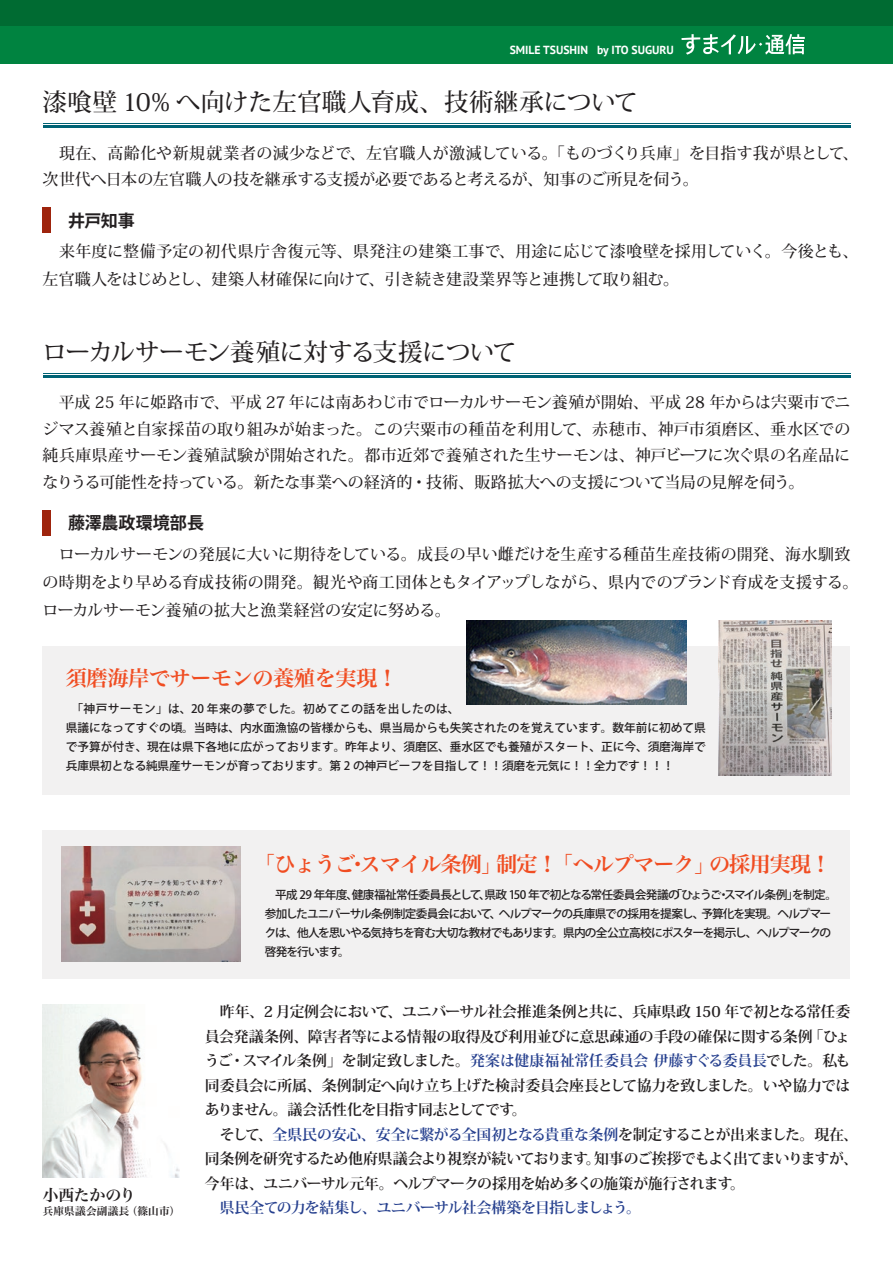
<style>
.page{position:relative;width:893px;height:1263px;background:#fff}
.page>*{position:absolute;margin:0;border:0;box-sizing:border-box;transform-origin:0 0}
.t1{font:500 24.45px "Koz Min Pr 6 N";letter-spacing:-.015em;color:#231f20}
.t2{font:21.3px "Hiragino Serif Pr 6 N W6";letter-spacing:-.05em;color:#f04d22}
.t3{font:21.3px "Hiragino Serif Pr 6 N W6";letter-spacing:-.025em;color:#f04d22}
.t4{font:700 16.95px "Koz Go Pr 6 N";letter-spacing:-.005em;color:#231f20}
.t5{font:500 15.9px/26.5px "Koz Min Pro";letter-spacing:-.005em;color:#231f20}
.t6{font:15.9px "Hira Min Pro N W6";letter-spacing:-.025em;color:#231f20}
.t7{font:700 14.85px/24.5px "Koz Min Pro";letter-spacing:-.035em;color:#231f20}
.t8{font:700 14.85px/24.5px "Koz Min Pro";letter-spacing:-.055em;color:#231f20}
.t9{font:700 14.85px "Koz Min Pro";letter-spacing:-.05em;color:#253f8e}
.t10{font:500 11.7px/19.2px "Koz Go Pr 6 N";letter-spacing:-.02em;color:#231f20}
.t11{font:500 11.7px/19.2px "Koz Go Pr 6 N";letter-spacing:-.085em;color:#231f20}
.t12{font:500 11.7px "Koz Go Pr 6 N";letter-spacing:-.07em;color:#231f20}
.t13{font:500 11.7px "Koz Go Pr 6 N";letter-spacing:-.06em;color:#231f20}
.t14{font:500 11.7px "Koz Go Pr 6 N";letter-spacing:-.075em;color:#231f20}
.t15{font:700 11.7px "PT Sans";color:#fff}
.t16{font:500 11.7px "Koz Go Pr 6 N";letter-spacing:-.1em;color:#231f20}
.t17{font:500 11.7px "Koz Go Pr 6 N";letter-spacing:-.08em;color:#231f20}
.t18{font:10.65px "Hira Min Pro N W6";letter-spacing:.02em;color:#231f20}
.s1{color:#253f8e}
</style>
<div class="page">
<div style="left:0;top:0;width:893px;height:64px;background:#008340"></div>
<div style="left:0;top:0;width:893px;height:26px;background:#006b32"></div>
<svg style="left:681px;top:34px;width:124px;height:21px"></svg>
<hr style="left:43px;top:123px;width:808px;height:1px;background:#006375">
<hr style="left:43px;top:125px;width:808px;height:3px;background:#006375">
<hr style="left:43px;top:373px;width:808px;height:1px;background:#006375">
<hr style="left:43px;top:375px;width:808px;height:3px;background:#006375">
<div style="left:43px;top:510px;width:8px;height:26px;background:#9e240d"></div>
<div style="left:43px;top:207px;width:8px;height:26px;background:#9e240d"></div>
<div style="left:43px;top:646px;width:807px;height:148px;background:#f2f1f1"></div>
<img style="left:719px;top:620px;width:112px;height:155px">
<img style="left:466px;top:620px;width:221px;height:84px">
<div style="left:43px;top:830px;width:807px;height:149px;background:#f2f1f1"></div>
<img style="left:62px;top:846px;width:178px;height:115px">
<img style="left:43px;top:1004px;width:137px;height:174px">
<p class="t15" style="left:510px;top:42px;width:80px">SMILE TSUSHIN</p>
<h1 class="t1" style="left:43px;top:88px;width:597px">漆喰壁 10% へ向けた左官職人育成、技術継承について</h1>
<p class="t15" style="left:597px;top:42px;width:78px">by ITO SUGURU</p>
<p class="t5" style="left:43px;top:139px;width:817px">　現在、高齢化や新規就業者の減少などで、左官職人が激減している。「ものづくり兵庫」を目指す我が県として、次世代へ日本の左官職人の技を継承する支援が必要であると考えるが、知事のご所見を伺う。</p>
<p class="t4" style="left:51px;top:211px;width:85px">　井戸知事</p>
<p class="t5" style="left:43px;top:237px;width:817px;line-height:27.6px">　来年度に整備予定の初代県庁舎復元等、県発注の建築工事で、用途に応じて漆喰壁を採用していく。今後とも、左官職人をはじめとし、建築人材確保に向けて、引き続き建設業界等と連携して取り組む。</p>
<h1 class="t1" style="left:43px;top:338px;width:476px">ローカルサーモン養殖に対する支援について</h1>
<p class="t5" style="left:43px;top:388px;width:809px;text-align:justify">　平成 25 年に姫路市で、平成 27 年には南あわじ市でローカルサーモン養殖が開始、平成 28 年からは宍粟市でニジマス養殖と自家採苗の取り組みが始まった。この宍粟市の種苗を利用して、赤穂市、神戸市須磨区、垂水区での純兵庫県産サーモン養殖試験が開始された。都市近郊で養殖された生サーモンは、神戸ビーフに次ぐ県の名産品になりうる可能性を持っている。新たな事業への経済的・技術、販路拡大への支援について当局の見解を伺う。</p>
<p class="t4" style="left:51px;top:513px;width:154px">　藤澤農政環境部長</p>
<p class="t5" style="left:43px;top:540px;width:817px;line-height:27.6px">　ローカルサーモンの発展に大いに期待をしている。成長の早い雌だけを生産する種苗生産技術の開発、海水馴致の時期をより早める育成技術の開発。観光や商工団体ともタイアップしながら、県内でのブランド育成を支援する。ローカルサーモン養殖の拡大と漁業経営の安定に努める。</p>
<h2 class="t3" style="left:66px;top:659px;width:334px">須磨海岸でサーモンの養殖を実現!</h2>
<p class="t10" style="left:66px;top:699px;width:642px">　「神戸サーモン」は、20 年来の夢でした。初めてこの話を出したのは、<br>県議になってすぐの頃。当時は、内水面漁協の皆様からも、県当局からも失笑されたのを覚えています。数年前に初めて県で予算が付き、現在は県下各地に広がっております。昨年より、須磨区、垂水区でも養殖がスタート、正に今、須磨海岸で兵庫県初となる純県産サーモンが育っております。第 2 の神戸ビーフを目指して！！須磨を元気に！！全力です!!!</p>
<h2 class="t2" style="left:254px;top:845px;width:250px">「ひょうごスマイル条例」</h2>
<h2 class="t2" style="left:347px;top:845px;width:23px">・</h2>
<h2 class="t2" style="left:496px;top:845px;width:220px">制定！ 「ヘルプマーク」</h2>
<h2 class="t2" style="left:709px;top:845px;width:124px">の採用実現!</h2>
<p class="t16" style="left:670px;top:888px;width:168px">「ひょうごスマイル条例を制定。</p>
<p class="t13" style="left:265px;top:888px;width:417px">　平成 29 年年度健康福祉常任委員長として県政 150 年で初となる常任委員会発議の</p>
<p class="t10" style="left:479px;top:885px;width:13px">、</p>
<p class="t10" style="left:787px;top:885px;width:13px">」</p>
<p class="t10" style="left:718px;top:885px;width:13px">・</p>
<p class="t10" style="left:346px;top:885px;width:13px">、</p>
<p class="t12" style="left:499px;top:907px;width:207px">ヘルプマークの兵庫県での採用を提案し、</p>
<p class="t11" style="left:702px;top:904px;width:131px">予算化を実現。ヘルプマー</p>
<p class="t12" style="left:265px;top:907px;width:229px">参加したユニバーサル条例制定委員会において</p>
<p class="t10" style="left:490px;top:904px;width:13px">、</p>
<p class="t14" style="left:552px;top:926px;width:281px">。県内の全公立高校にポスターを掲示し、ヘルプマークの</p>
<p class="t11" style="left:338px;top:923px;width:218px;text-indent:-74px">クは、他人を思いやる気持ちを育む大切な教材でもあります。</p>
<p class="t17" style="left:265px;top:945px;width:78px">啓発を行います</p>
<p class="t7" style="left:388px;top:999px;width:464px">、ユニバーサル社会推進条例と共に、兵庫県政 150 年で初となる常任委</p>
<p class="t7" style="left:205px;top:999px;width:186px">　昨年、2 月定例会において</p>
<p class="t7" style="left:242px;top:1023px;width:610px;text-indent:-37px">員会発議条例、障害者等による情報の取得及び利用並びに意思疎通の手段の確保に関する条例<br>スマイル条例」を制定致しました。<span class="s1">発案は健康福祉常任委員会伊藤すぐる委員長</span>でした。私も</p>
<p class="t7" style="left:809px;top:1023px;width:43px">「ひょ</p>
<p class="t7" style="left:205px;top:1048px;width:29px">うご</p>
<p class="t7" style="left:205px;top:1072px;width:647px">同委員会に所属、条例制定へ向け立ち上げた検討委員会座長として協力を致しました。いや協力では</p>
<p class="t7" style="left:512px;top:1097px;width:16px">。</p>
<p class="t7" style="left:230px;top:1048px;width:16px">・</p>
<p class="t7" style="left:258px;top:1097px;width:602px;text-indent:-53px">ありません。議会活性化を目指す同志としてです<br>、<span class="s1">全県民の安心、安全に繋がる全国初となる貴重な条例</span>を制定することが出来ました。現在、</p>
<p class="t8" style="left:205px;top:1121px;width:654px">　そして<br>同条例を研究するため他府県議会より視察が続いております知事のご挨拶でもよく出てまいりますが、</p>
<p class="t7" style="left:586px;top:1146px;width:16px">。</p>
<p class="t6" style="left:43px;top:1181px;width:94px">小西たかのり</p>
<p class="t18" style="left:127px;top:1201px;width:55px">（篠山市(</p>
<p class="t18" style="left:43px;top:1201px;width:88px">兵庫県議会副議長</p>
<p class="t7" style="left:205px;top:1170px;width:529px">今年は、ユニバーサル元年。ヘルプマークの採用を始め多くの施策が施行されます</p>
<p class="t7" style="left:730px;top:1170px;width:16px">。</p>
<p class="t9" style="left:220px;top:1197px;width:423px">県民全ての力を結集し、ユニバーサル社会構築を目指しましょう。</p>
</div>
